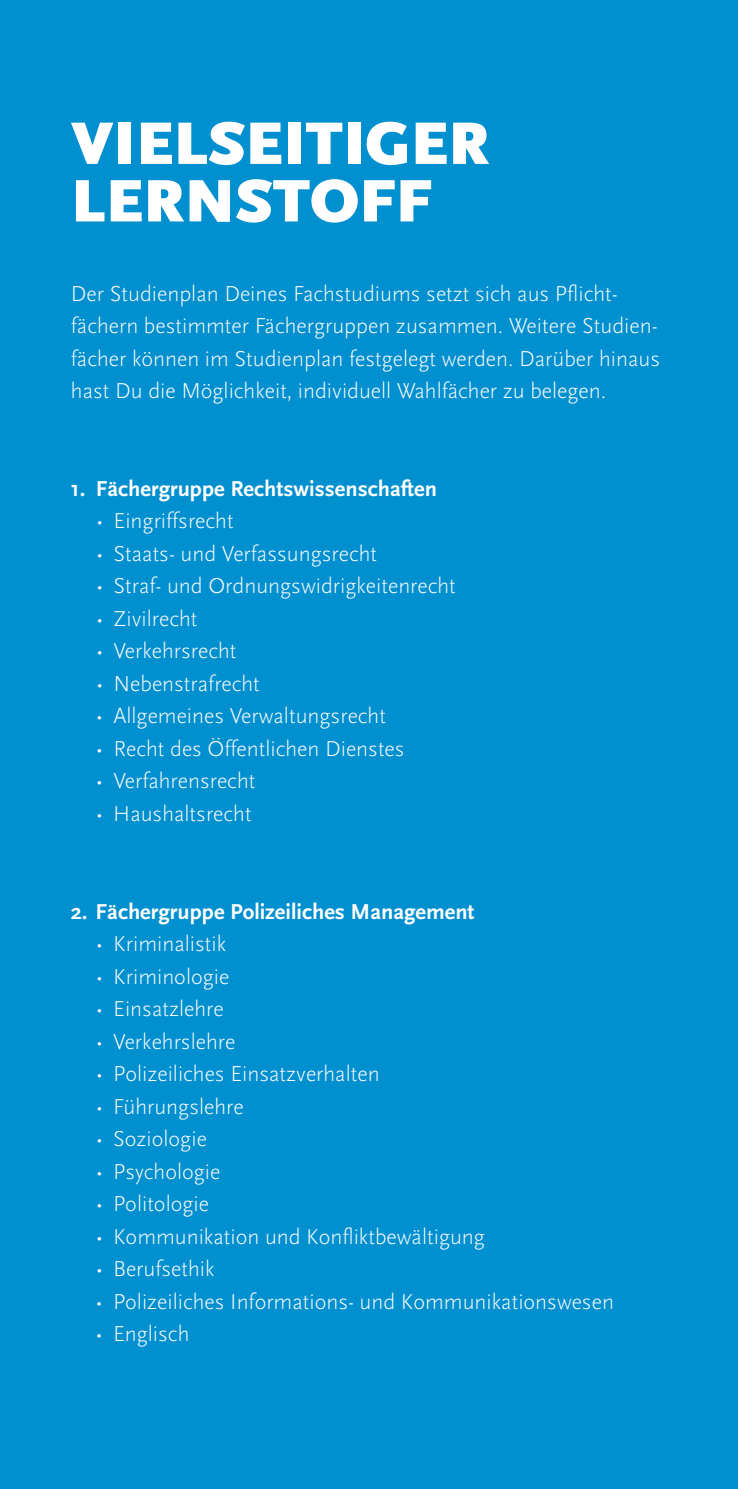
<style>
.page{position:relative;width:738px;height:1489px;background:#fff}
.page>*{position:absolute;margin:0;border:0;box-sizing:border-box;transform-origin:0 0}
.t1{font:900 62.5px/57.5px "Scala Sans";color:#fff}
.t2{font:300 22.5px/32.5px "Scala Sans";color:#fff}
.t3{font:700 22.5px "Scala Sans";color:#fff}
</style>
<div class="page">
<div style="left:0;top:0;width:737px;height:1488px;background:#008fcf"></div>
<h1 class="t1" style="left:71px;top:117px;width:419px">VIELSEITIGER<br>LERNSTOFF</h1>
<p class="t2" style="left:71px;top:278px;width:590px">Der Studienplan Deines Fachstudiums setzt sich aus Pflicht&shy;fächern bestimmter Fächergruppen zusammen. Weitere Studien&shy;fächer können im Studienplan festgelegt werden. Darüber hinaus hast Du die Möglichkeit, individuell Wahlfächer zu belegen.</p>
<p class="t3" style="left:71px;top:476px;width:367px">1. Fächergruppe Rechtswissenschaften</p>
<p class="t2" style="left:96px;top:505px;width:139px">• Eingriffsrecht</p>
<p class="t2" style="left:96px;top:537px;width:283px">• Staats- und Verfassungsrecht</p>
<p class="t2" style="left:96px;top:570px;width:361px">• Straf- und Ordnungswidrigkeitenrecht</p>
<p class="t2" style="left:96px;top:602px;width:103px">• Zivilrecht</p>
<p class="t2" style="left:96px;top:635px;width:142px">• Verkehrsrecht</p>
<p class="t2" style="left:96px;top:667px;width:166px">• Nebenstrafrecht</p>
<p class="t2" style="left:96px;top:700px;width:291px">• Allgemeines Verwaltungsrecht</p>
<p class="t2" style="left:96px;top:732px;width:310px">• Recht des Öffentlichen Dienstes</p>
<p class="t2" style="left:95px;top:765px;width:161px">• Verfahrensrecht</p>
<p class="t2" style="left:95px;top:797px;width:157px">• Haushaltsrecht</p>
<p class="t3" style="left:71px;top:899px;width:405px">2. Fächergruppe Polizeiliches Management</p>
<p class="t2" style="left:95px;top:927px;width:132px">• Kriminalistik</p>
<p class="t2" style="left:95px;top:960px;width:135px">• Kriminologie</p>
<p class="t2" style="left:95px;top:992px;width:130px">• Einsatzlehre</p>
<p class="t2" style="left:95px;top:1025px;width:141px">• Verkehrslehre</p>
<p class="t2" style="left:95px;top:1057px;width:285px">• Polizeiliches Einsatzverhalten</p>
<p class="t2" style="left:95px;top:1090px;width:150px">• Führungslehre</p>
<p class="t2" style="left:95px;top:1122px;width:113px">• Soziologie</p>
<p class="t2" style="left:95px;top:1155px;width:126px">• Psychologie</p>
<p class="t2" style="left:95px;top:1187px;width:115px">• Politologie</p>
<p class="t2" style="left:95px;top:1220px;width:391px">• Kommunikation und Konfliktbewältigung</p>
<p class="t2" style="left:95px;top:1252px;width:121px">• Berufsethik</p>
<p class="t2" style="left:95px;top:1285px;width:519px">• Polizeiliches Informations- und Kommunikationswesen</p>
<p class="t2" style="left:95px;top:1317px;width:96px">• Englisch</p>
</div>
